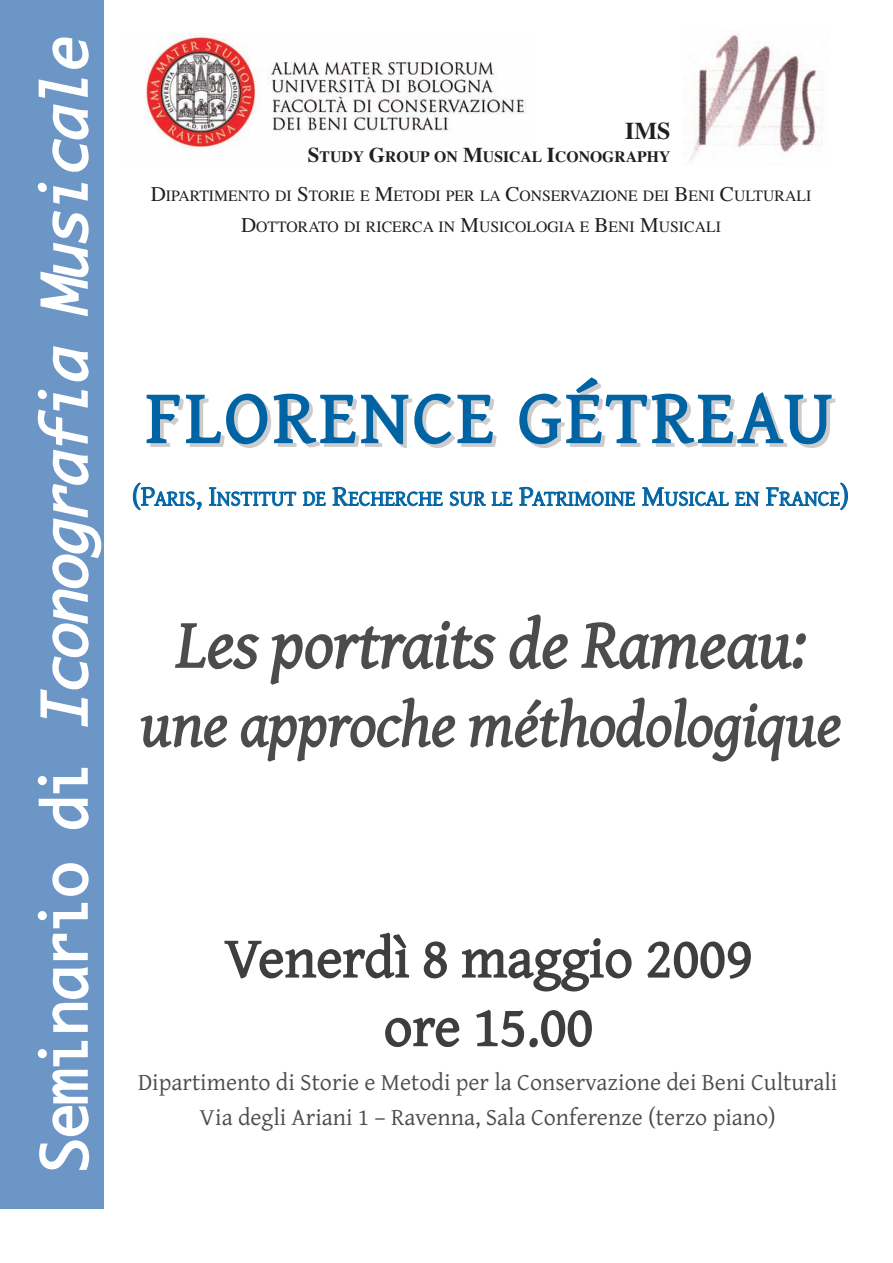
<style>
.page{position:relative;width:893px;height:1263px;background:#fff}
.page>*{position:absolute;margin:0;border:0;box-sizing:border-box;transform-origin:0 0}
.t1{font:75px "Gentium";letter-spacing:.05em;color:#0063a4}
.t2{font:italic 69px "Gentium";color:#4b4c4d}
.t3{font:italic 63px "Gentium";color:#4b4c4d}
.t4{font:italic 60px "Monaco";color:#fff}
.t5{font:57px/68.7px "Gentium";color:#3e3e3f;text-align:center}
.t6{font:24px/35.5px "Gentium";color:#4b4c4d;text-align:center}
.t7{font:700 24px "Times";color:#231f20}
.t8{font:21.3px "Gentium";color:#0063a4}
.t9{font:15.75px/31.2px "Times";color:#231f20;text-align:center}
.t10{font:700 15.75px "Times";color:#231f20}
.s1{font-style:normal}
.s2{font-size:21px}
.s3{font-size:28.5px}
</style>
<div class="page">
<img style="left:146px;top:34px;width:380px;height:114px">
<div style="left:0;top:0;width:104px;height:1209px;background:#6b96c6"></div>
<img style="left:690px;top:34px;width:132px;height:128px">
<h3 class="t4" style="left:31px;top:1173px;width:1157px;rotate:-90deg"><span class="s1">S e m i n a r i o d i</span> Iconografia Musicale</h3>
<p class="t7" style="left:625px;top:117px;width:47px">IMS</p>
<p class="t10" style="left:308px;top:147px;width:364px"><span class="s2">S</span>TUDY <span class="s2">G</span>ROUP ON <span class="s2">M</span>USICAL <span class="s2">I</span>CONOGRAPHY</p>
<p class="t9" style="left:151px;top:180px;width:662px"><span class="s2">D</span>IPARTIMENTO DI <span class="s2">S</span>TORIE E <span class="s2">M</span>ETODI PER LA <span class="s2">C</span>ONSERVAZIONE DEI <span class="s2">B</span>ENI <span class="s2">C</span>ULTURALI<br><span class="s2">D</span>OTTORATO DI RICERCA IN <span class="s2">M</span>USICOLOGIA E <span class="s2">B</span>ENI <span class="s2">M</span>USICALI</p>
<h1 class="t1" style="left:146px;top:372px;width:688px">FLORENCE GÉTREAU</h1>
<p class="t8" style="left:132px;top:486px;width:719px"><span class="s3">(P</span>ARIS<span class="s3">, I</span>NSTITUT DE <span class="s3">R</span>ECHERCHE SUR LE <span class="s3">P</span>ATRIMOINE <span class="s3">M</span>USICAL EN <span class="s3">F</span>RANCE<span class="s3">)</span></p>
<h2 class="t2" style="left:176px;top:603px;width:631px">Les portraits de Rameau:</h2>
<h3 class="t3" style="left:140px;top:687px;width:702px">une approche méthodologique</h3>
<h3 class="t5" style="left:225px;top:923px;width:529px">Venerdì 8 maggio 2009 ore 15.00</h3>
<p class="t6" style="left:138px;top:1063px;width:701px">Dipartimento di Storie e Metodi per la Conservazione dei Beni Culturali<br>Via degli Ariani 1 – Ravenna, Sala Conferenze (terzo piano)</p>
</div>
